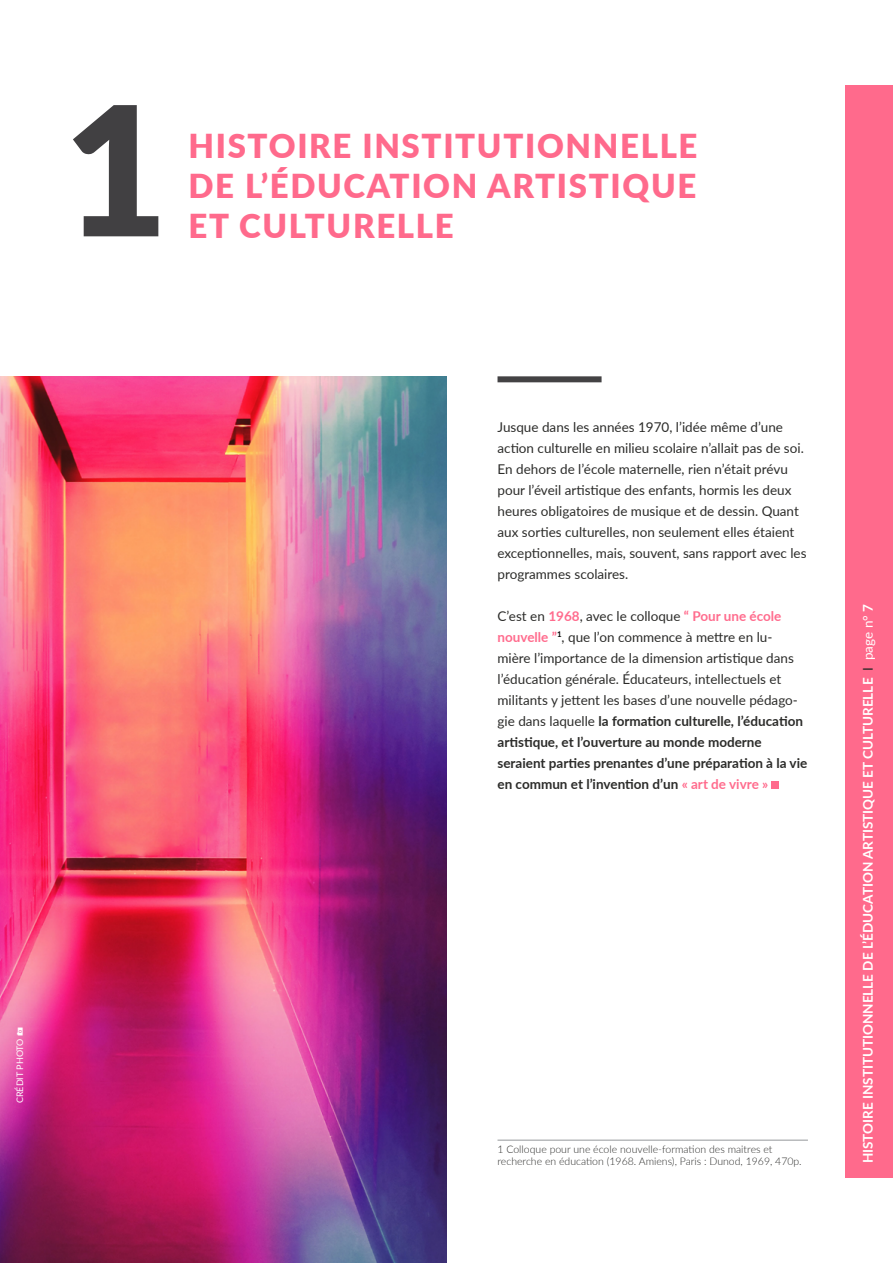
<style>
.page{position:relative;width:893px;height:1263px;background:#fff}
.page>*{position:absolute;margin:0;border:0;box-sizing:border-box;transform-origin:0 0}
.t1{font:900 180px "Lato";color:#414042}
.t2{font:900 33px/39.6px "Lato";letter-spacing:.05em;color:#ff6a8c;text-align:justify}
.t3{font:13.5px/21px "Lato";color:#292927}
.t4{font:700 13.5px "Lato";color:#fff}
.t5{font:300 10.5px/12.6px "Lato";color:#292927}
.t6{font:9px "Lato";color:#fff}
.s1{font-weight:700;color:#ff6a8c}
.s2{font-weight:700}
.s3{font-weight:400;color:#292927}
.s4{font-weight:400}
</style>
<div class="page">
<img style="left:0;top:376px;width:446px;height:887px">
<div style="left:845px;top:85px;width:48px;height:1093px;background:#ff6a8c"></div>
<div style="left:497px;top:376px;width:105px;height:6px;background:#414042"></div>
<div style="left:772px;top:782px;width:7px;height:7px;background:#ff6a8c"></div>
<hr style="left:497px;top:1140px;width:311px;height:1px;background:#939598">
<svg style="left:17px;top:1027px;width:6px;height:8px"></svg>
<h1 class="t1" style="left:64px;top:35px;width:106px">1</h1>
<h2 class="t2" style="left:189px;top:125px;width:510px">HISTOIRE INSTITUTIONNELLE DE L’ÉDUCATION ARTISTIQUE ET CULTURELLE</h2>
<p class="t6" style="left:13px;top:1103px;width:66px;rotate:-90deg">CRÉDIT PHOTO</p>
<p class="t3" style="left:497px;top:416px;width:310px">Jusque dans les années 1970, l’idée même d’une action culturelle en milieu scolaire n’allait pas de soi.<br>En dehors de l’école maternelle, rien n’était prévu pour l’éveil artistique des enfants, hormis les deux heures obligatoires de musique et de dessin. Quant aux sorties culturelles, non seulement elles étaient exceptionnelles, mais, souvent, sans rapport avec les programmes scolaires.</p>
<p class="t3" style="left:497px;top:605px;width:311px">C’est en <span class="s1">1968</span>, avec le colloque <span class="s1">“ Pour une école nouvelle ”</span><sup>1</sup>, que l’on commence à mettre en lu&shy;mière l’importance de la dimension artistique dans l’éducation générale. Éducateurs, intellectuels et militants y jettent les bases d’une nouvelle pédago&shy;gie dans laquelle <span class="s2">la formation culturelle, l’éducation artistique, et l’ouverture au monde moderne seraient parties prenantes d’une préparation à la vie en commun et l’invention d’un</span> <span class="s1">« art de vivre »</span></p>
<p class="t5" style="left:497px;top:1142px;width:306px">1 Colloque pour une école nouvelle-formation des maitres et recherche en éducation (1968. Amiens), Paris : Dunod, 1969, 470p.</p>
<p class="t4" style="left:858px;top:1163px;width:561px;rotate:-90deg">HISTOIRE I NSTITUTIONNELLE DE L’éDUCATION ARTISTIQUE ET CULTURELLE <span class="s3">I</span> <span class="s4">page n°</span> 7</p>
</div>
